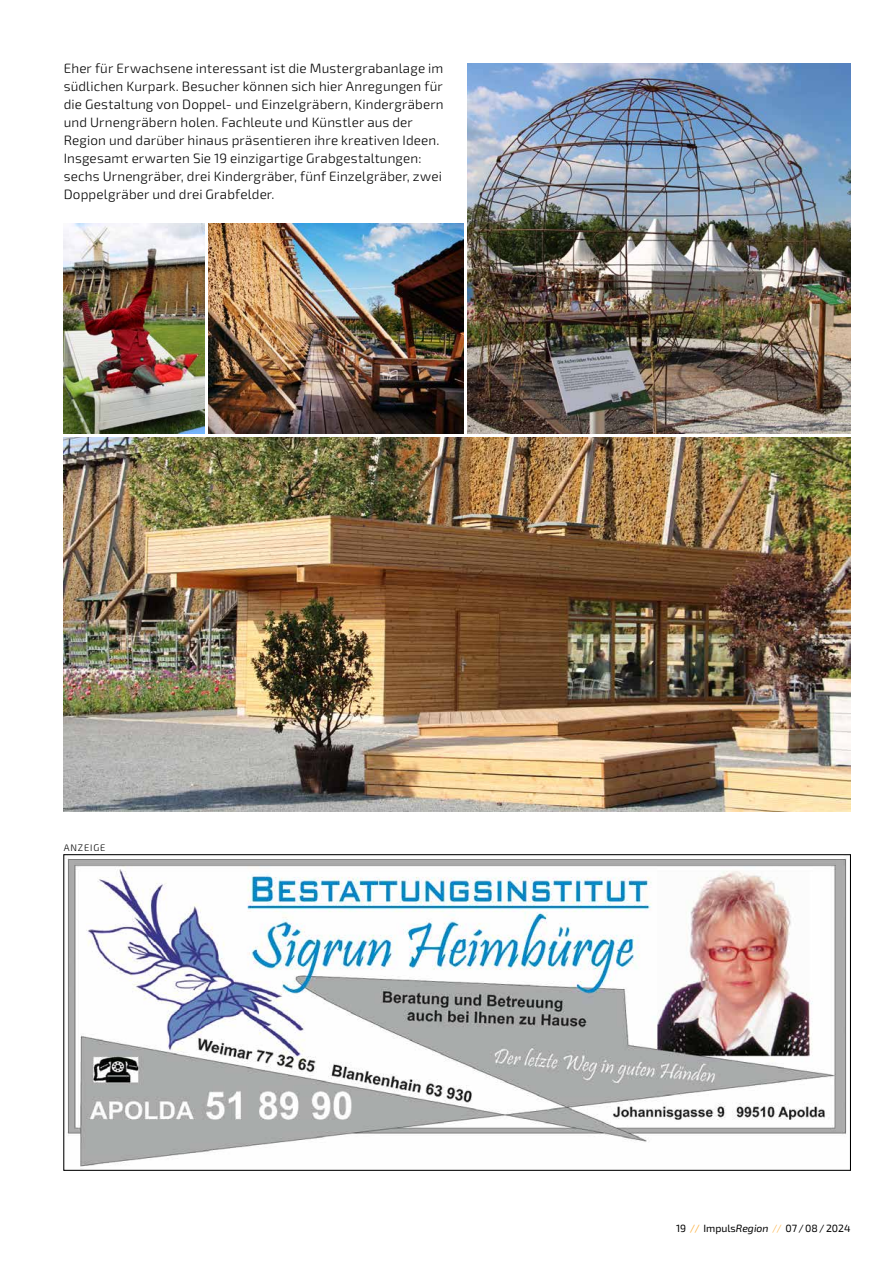
<style>
.page{position:relative;width:893px;height:1263px;background:#fff}
.page>*{position:absolute;margin:0;border:0;box-sizing:border-box;transform-origin:0 0}
.t1{font:300 13.5px/18px "Exo 2.0";letter-spacing:.01em;color:#000}
.t2{font:10.5px "Exo 2.0";color:#000}
.t3{font:300 9.45px "Exo 2.0";letter-spacing:.085em;color:#000}
.s1{color:#fbb040}
.s2{font-style:italic}
.s3{font-weight:300;color:#fbb040}
</style>
<div class="page">
<img style="left:65px;top:858px;width:782px;height:311px">
<img style="left:64px;top:437px;width:786px;height:374px">
<img style="left:64px;top:223px;width:140px;height:211px">
<img style="left:208px;top:223px;width:255px;height:211px">
<img style="left:468px;top:64px;width:382px;height:370px">
<p class="t1" style="left:64px;top:60px;width:381px">Eher für Erwachsene interessant ist die Mustergrabanlage im südlichen Kurpark. Besucher können sich hier Anregungen für die Gestaltung von Doppel- und Einzelgräbern, Kindergräbern und Urnengräbern holen. Fachleute und Künstler aus der Region und darüber hinaus präsentieren ihre kreativen Ideen.<br>Insgesamt erwarten Sie 19 einzigartige Grabgestaltungen: sechs Urnengräber, drei Kindergräber, fünf Einzelgräber, zwei Doppelgräber und drei Grabfelder.</p>
<p class="t3" style="left:64px;top:842px;width:43px">ANZEIGE</p>
<p class="t2" style="left:676px;top:1222px;width:176px">19 <span class="s1">//</span> Impuls<span class="s2">Region</span> <span class="s3">//</span> 07/08/2024</p>
</div>
